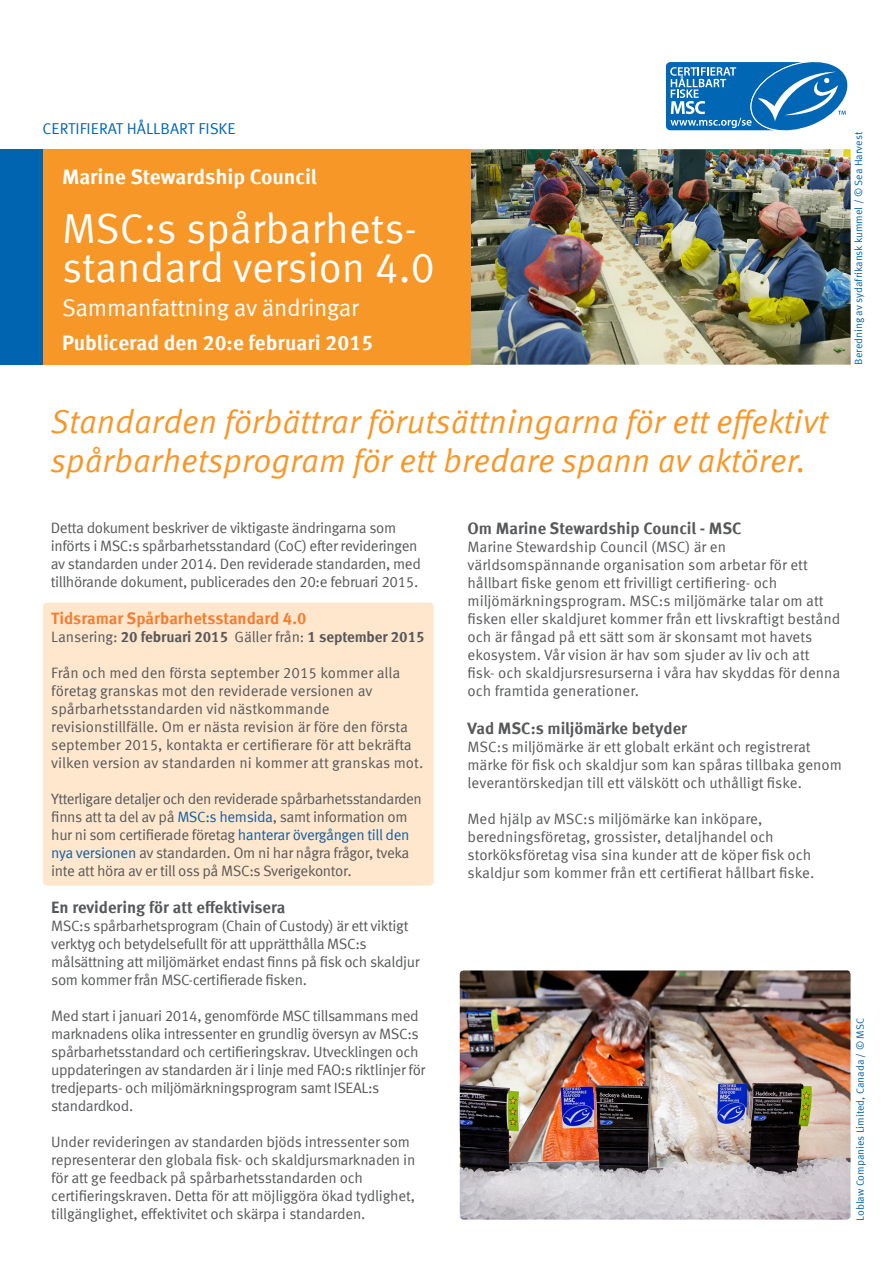
<style>
.page{position:relative;width:893px;height:1263px;background:#fff}
.page>*{position:absolute;margin:0;border:0;box-sizing:border-box;transform-origin:0 0}
.t1{font:42px/39px "Meta Offc Pro Norm";color:#fff}
.t2{font:33px/39.6px "Meta Offc Pro Norm Ita";color:#f79727}
.t3{font:24px "Meta Offc Pro Norm";letter-spacing:-.015em;color:#fff}
.t4{font:700 21px "Meta Offc Pro";color:#fff}
.t5{font:700 16.5px "Meta Offc Pro";color:#57585a}
.t6{font:700 16.5px "Meta Offc Pro";color:#f47d31}
.t7{font:15.75px "Meta Offc Pro Norm";color:#0164b0}
.t8{font:15px/18px "Meta Offc Pro Norm";letter-spacing:-.015em;color:#57585a}
.t9{font:700 15px "Meta Offc Pro";letter-spacing:-.01em;color:#57585a}
.t10{font:10.5px "Meta Offc Pro Norm";color:#0164b0}
.s1{font-family:"Meta Offc Pro Norm";font-weight:400}
.s2{color:#175d9e}
</style>
<div class="page">
<svg style="left:665px;top:62px;width:183px;height:69px;background:#3c89c4"></svg>
<img style="left:460px;top:970px;width:390px;height:249px">
<img style="left:471px;top:149px;width:380px;height:216px">
<div style="left:33px;top:149px;width:438px;height:216px;background:#f79727"></div>
<div style="left:0;top:149px;width:43px;height:216px;background:#0164b0"></div>
<div style="left:43px;top:603px;width:391px;height:282px;background:#fee7cd;border-radius:4px"></div>
<p class="t7" style="left:43px;top:117px;width:194px">CERTIFIERAT HÅLLBART FISKE</p>
<h3 class="t4" style="left:62px;top:160px;width:256px">Marine Stewardship Council</h3>
<h1 class="t1" style="left:62px;top:206px;width:374px">MSC:s spårbarhets&shy;standard version 4.0</h1>
<h3 class="t3" style="left:62px;top:289px;width:298px">Sammanfattning av ändringar</h3>
<h3 class="t4" style="left:62px;top:326px;width:313px">Publicerad den 20:e februari 2015</h3>
<p class="t10" style="left:851px;top:365px;width:234px;rotate:-90deg">Beredning av sydafrikansk kummel / © Sea Harvest</p>
<h2 class="t2" style="left:51px;top:399px;width:779px">Standarden förbättrar förutsättningarna för ett effektivt spårbarhetsprogram för ett bredare spann av aktörer.</h2>
<p class="t8" style="left:51px;top:518px;width:372px">Detta dokument beskriver de viktigaste ändringarna som införts i MSC:s spårbarhetsstandard (CoC) efter revideringen av standarden under 2014. Den reviderade standarden, med tillhörande dokument, publicerades den 20:e februari 2015.</p>
<p class="t6" style="left:51px;top:605px;width:257px">Tidsramar Spårbarhetsstandard 4.0</p>
<p class="t9" style="left:51px;top:625px;width:375px"><span class="s1">Lansering:</span> 20 februari 2015 <span class="s1">Gäller från:</span> 1 september 2015</p>
<p class="t8" style="left:51px;top:662px;width:374px">Från och med den första september 2015 kommer alla företag granskas mot den reviderade versionen av spårbarhetsstandarden vid nästkommande revisionstillfälle. Om er nästa revision är före den första september 2015, kontakta er certifierare för att bekräfta vilken version av standarden ni kommer att granskas mot.</p>
<p class="t8" style="left:51px;top:788px;width:372px">Ytterligare detaljer och den reviderade spårbarhetsstandarden finns att ta del av på <span class="s2">MSC:s hemsida</span>, samt information om hur ni som certifierade företag <span class="s2">hanterar övergången till den nya versionen</span> av standarden. Om ni har några frågor, tveka inte att höra av er till oss på MSC:s Sverigekontor.</p>
<p class="t5" style="left:51px;top:894px;width:236px">En revidering för att effektivisera</p>
<p class="t8" style="left:51px;top:915px;width:370px">MSC:s spårbarhetsprogram (Chain of Custody) är ett viktigt verktyg och betydelsefullt för att upprätthålla MSC:s målsättning att miljömärket endast finns på fisk och skaldjur som kommer från MSC-certifierade fisken.</p>
<p class="t8" style="left:51px;top:1005px;width:376px">Med start i januari 2014, genomförde MSC tillsammans med marknadens olika intressenter en grundlig översyn av MSC:s spårbarhetsstandard och certifieringskrav. Utvecklingen och uppdateringen av standarden är i linje med FAO:s riktlinjer för tredjeparts- och miljömärkningsprogram samt ISEAL:s standardkod.</p>
<p class="t8" style="left:51px;top:1131px;width:366px">Under revideringen av standarden bjöds intressenter som representerar den globala fisk- och skaldjursmarknaden in för att ge feedback på spårbarhetsstandarden och certifieringskraven. Detta för att möjliggöra ökad tydlighet, tillgänglighet, effektivitet och skärpa i standarden.</p>
<p class="t5" style="left:468px;top:516px;width:276px">Om Marine Stewardship Council - MSC</p>
<p class="t8" style="left:468px;top:537px;width:374px">Marine Stewardship Council (MSC) är en världsomspännande organisation som arbetar för ett hållbart fiske genom ett frivilligt certifiering- och miljömärkningsprogram. MSC:s miljömärke talar om att fisken eller skaldjuret kommer från ett livskraftigt bestånd och är fångad på ett sätt som är skonsamt mot havets ekosystem. Vår vision är hav som sjuder av liv och att fisk- och skaldjursresurserna i våra hav skyddas för denna och framtida generationer.</p>
<p class="t5" style="left:468px;top:715px;width:221px">Vad MSC:s miljömärke betyder</p>
<p class="t8" style="left:468px;top:737px;width:376px">MSC:s miljömärke är ett globalt erkänt och registrerat märke för fisk och skaldjur som kan spåras tillbaka genom leverantörskedjan till ett välskött och uthålligt fiske.</p>
<p class="t8" style="left:468px;top:809px;width:348px">Med hjälp av MSC:s miljömärke kan inköpare, beredningsföretag, grossister, detaljhandel och storköksföretag visa sina kunder att de köper fisk och skaldjur som kommer från ett certifierat hållbart fiske.</p>
<p class="t10" style="left:852px;top:1221px;width:204px;rotate:-90deg">Loblaw Companies Limited, Canada / © MSC</p>
</div>
